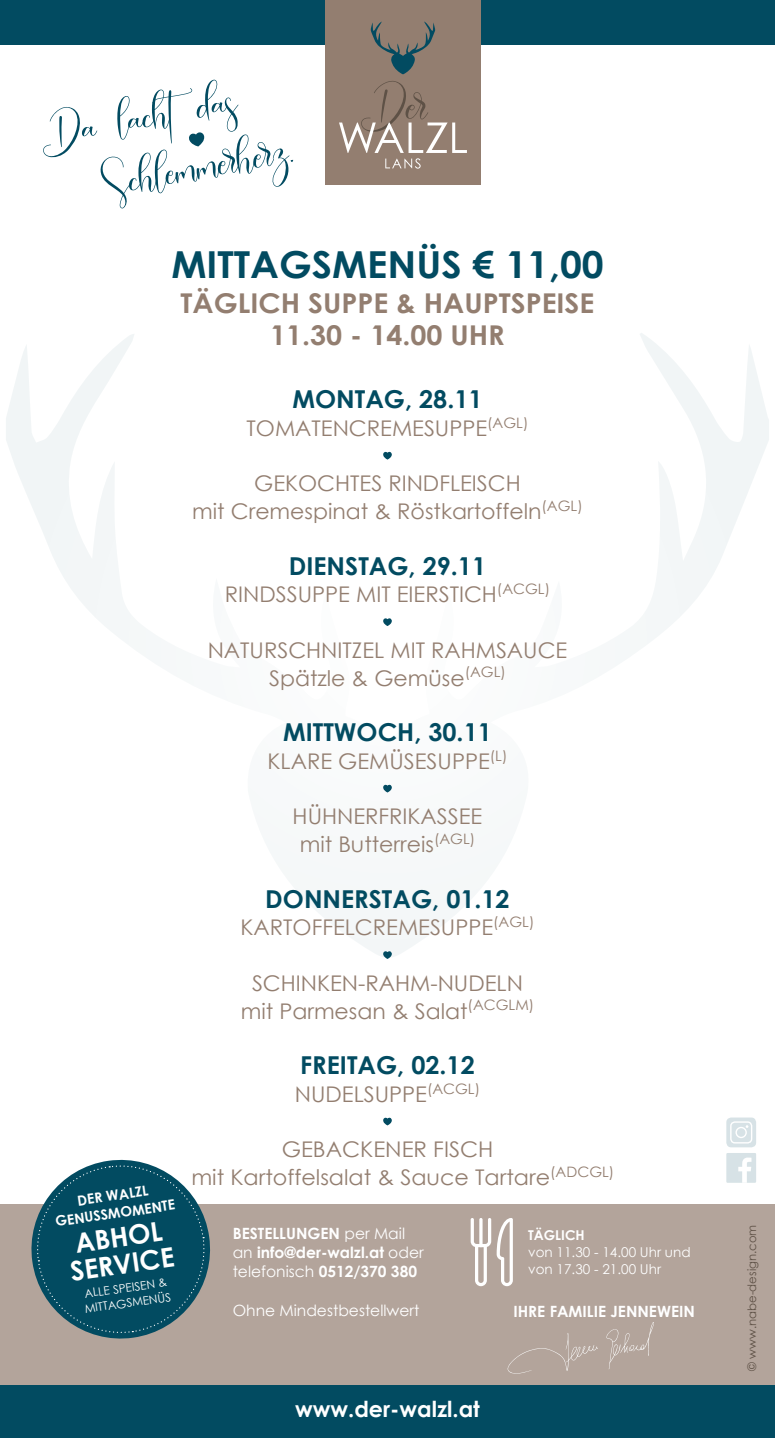
<style>
.page{position:relative;width:775px;height:1438px;background:#fff}
.page>*{position:absolute;margin:0;border:0;box-sizing:border-box;transform-origin:0 0}
.t1{font:64px "Paisley";color:#024b61}
.t2{font:700 37.12px "Century Gothic";color:#024b61;scale:1.05 1}
.t3{font:700 27.25px "Century Gothic";color:#937e70;scale:1.05 1}
.t4{font:700 26.88px "Century Gothic";color:#fff}
.t5{font:700 24.62px "Century Gothic";color:#024b61}
.t6{font:700 22.12px "Century Gothic";color:#fff}
.t7{font:21.62px/27.8px "Century Gothic";color:#937e70}
.t8{font:700 15.5px/19.4px "Century Gothic";color:#fff}
.t9{font:15.5px "Century Gothic";color:#fff}
.t10{font:700 14px "Century Gothic";color:#fff}
.t11{font:13.5px "Century Gothic";color:#fff}
.t12{font:700 13.5px "Century Gothic";color:#fff}
.t13{font:11.75px "Century Gothic";color:#5e5146}
.t14{font:11.62px "Century Gothic";color:#fff}
.s1{font-weight:400}
</style>
<div class="page">
<svg style="left:6px;top:333px;width:763px;height:624px"></svg>
<div style="left:0;top:0;width:775px;height:44px;background:#024b61"></div>
<div style="left:325px;top:0;width:156px;height:184px;background:#937e70"></div>
<svg style="left:371px;top:22px;width:64px;height:52px"></svg>
<svg style="left:339px;top:81px;width:128px;height:88px"></svg>
<svg style="left:189px;top:132px;width:15px;height:14px"></svg>
<svg style="left:383px;top:451px;width:9px;height:8px"></svg>
<svg style="left:383px;top:618px;width:9px;height:8px"></svg>
<svg style="left:383px;top:784px;width:9px;height:8px"></svg>
<svg style="left:383px;top:951px;width:9px;height:8px"></svg>
<svg style="left:383px;top:1117px;width:9px;height:8px"></svg>
<div style="left:0;top:1204px;width:775px;height:234px;background:#b3a49b"></div>
<div style="left:0;top:1385px;width:775px;height:53px;background:#024b61"></div>
<svg style="left:726px;top:1117px;width:30px;height:30px"></svg>
<div style="left:730px;top:1121px;width:22px;height:22px;border:1px solid #fff;border-radius:4px"></div>
<div style="left:735px;top:1126px;width:12px;height:12px;border:1px solid #fff;border-radius:50%"></div>
<div style="left:726px;top:1153px;width:30px;height:29px;background:#d7e2e6"></div>
<svg style="left:738px;top:1157px;width:13px;height:25px"></svg>
<svg style="left:31px;top:1159px;width:180px;height:180px"></svg>
<svg style="left:497px;top:1218px;width:16px;height:68px"></svg>
<svg style="left:471px;top:1218px;width:20px;height:68px"></svg>
<svg style="left:479px;top:1218px;width:4px;height:29px"></svg>
<svg style="left:507px;top:1333px;width:91px;height:40px"></svg>
<svg style="left:606px;top:1322px;width:48px;height:47px"></svg>
<p class="t1" style="left:35px;top:102px;width:201px;rotate:-10deg">Da lacht das</p>
<p class="t1" style="left:97px;top:151px;width:195px;rotate:-10deg">Schlemmerherz.</p>
<p class="t2" style="left:171px;top:236px;width:413px">MITTAGSMENÜS € 11,00</p>
<p class="t3" style="left:181px;top:282px;width:396px">TÄGLICH SUPPE &amp; HAUPTSPEISE</p>
<p class="t3" style="left:270px;top:314px;width:225px">11.30 - 14.00 UHR</p>
<p class="t10" style="left:76px;top:1190px;width:73px;rotate:-8deg">DER WALZL</p>
<p class="t10" style="left:54px;top:1210px;width:122px;rotate:-8deg">GENUSSMOMENTE</p>
<p class="t4" style="left:72px;top:1223px;width:90px;rotate:-8deg">ABHOL</p>
<p class="t4" style="left:68px;top:1250px;width:106px;rotate:-8deg">SERVICE</p>
<p class="t14" style="left:83px;top:1285px;width:85px;rotate:-8deg">ALLE SPEISEN &amp;</p>
<p class="t14" style="left:84px;top:1300px;width:89px;rotate:-8deg">MITTAGSMENÜS</p>
<p class="t5" style="left:292px;top:380px;width:192px">MONTAG, 28.11</p>
<p class="t7" style="left:247px;top:414px;width:283px">TOMATENCREMESUPPE<sup>(AGL)</sup></p>
<p class="t7" style="left:254px;top:469px;width:268px">GEKOCHTES RINDFLEISCH</p>
<p class="t7" style="left:192px;top:497px;width:392px">mit Cremespinat &amp; Röstkartoffeln<sup>(AGL)</sup></p>
<p class="t5" style="left:289px;top:547px;width:199px">DIENSTAG, 29.11</p>
<p class="t7" style="left:225px;top:580px;width:327px">RINDSSUPPE MIT EIERSTICH<sup>(ACGL)</sup></p>
<p class="t7" style="left:208px;top:636px;width:361px">NATURSCHNITZEL MIT RAHMSAUCE</p>
<p class="t7" style="left:269px;top:663px;width:238px">Spätzle &amp; Gemüse<sup>(AGL)</sup></p>
<p class="t5" style="left:283px;top:713px;width:210px">MITTWOCH, 30.11</p>
<p class="t7" style="left:268px;top:747px;width:241px">KLARE GEMÜSESUPPE<sup>(L)</sup></p>
<p class="t7" style="left:293px;top:802px;width:191px">HÜHNERFRIKASSEE</p>
<p class="t7" style="left:300px;top:830px;width:177px">mit Butterreis<sup>(AGL)</sup></p>
<p class="t5" style="left:265px;top:880px;width:246px">DONNERSTAG, 01.12</p>
<p class="t7" style="left:241px;top:913px;width:295px">KARTOFFELCREMESUPPE<sup>(AGL)</sup></p>
<p class="t7" style="left:252px;top:968px;width:273px">SCHINKEN-RAHM-NUDELN</p>
<p class="t7" style="left:241px;top:996px;width:295px">mit Parmesan &amp; Salat<sup>(ACGLM)</sup></p>
<p class="t5" style="left:300px;top:1046px;width:176px">FREITAG, 02.12</p>
<p class="t7" style="left:295px;top:1079px;width:187px">NUDELSUPPE<sup>(ACGL)</sup></p>
<p class="t7" style="left:191px;top:1135px;width:424px;text-indent:90px">GEBACKENER FISCH<br>mit Kartoffelsalat &amp; Sauce Tartare<sup>(ADCGL)</sup></p>
<p class="t8" style="left:233px;top:1222px;width:193px">BESTELLUNGEN <span class="s1">per Mail an</span> info@der-walzl.at <span class="s1">oder telefonisch</span> 0512/370 380</p>
<p class="t9" style="left:233px;top:1299px;width:188px">Ohne Mindestbestellwert</p>
<p class="t8" style="left:513px;top:1300px;width:183px">IHRE FAMILIE JENNEWEIN</p>
<p class="t12" style="left:528px;top:1225px;width:58px">TÄGLICH</p>
<p class="t11" style="left:528px;top:1242px;width:164px">von 11.30 - 14.00 Uhr und</p>
<p class="t11" style="left:528px;top:1259px;width:134px">von 17.30 - 21.00 Uhr</p>
<p class="t6" style="left:295px;top:1392px;width:186px">www.der-walzl.at</p>
<p class="t13" style="left:744px;top:1370px;width:148px;rotate:-90deg">© www.nabe-design.com</p>
</div>
